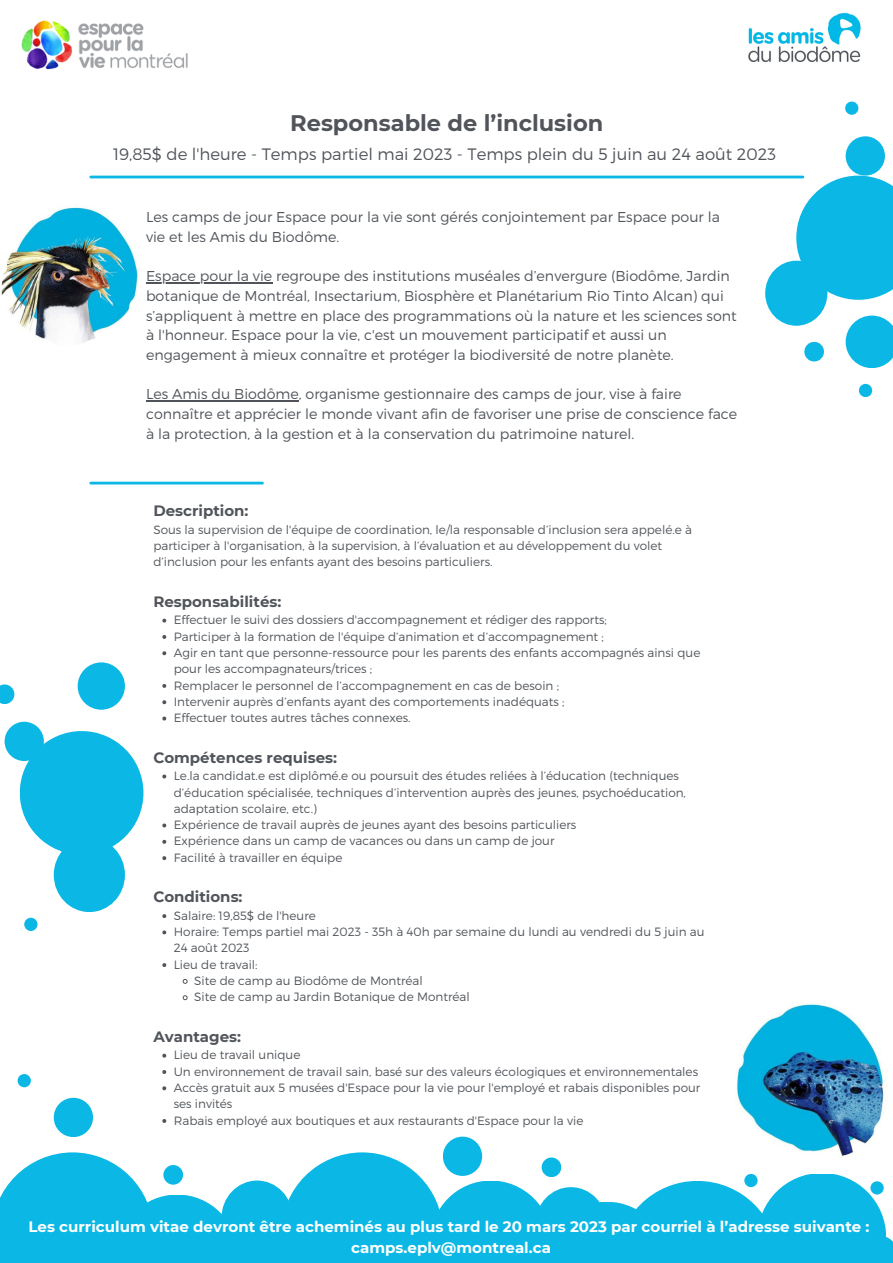
<style>
.page{position:relative;width:893px;height:1263px;background:#fff}
.page>*{position:absolute;margin:0;border:0;box-sizing:border-box;transform-origin:0 0}
.t1{font:700 22.5px "Montserrat";color:#51555b}
.t2{font:300 16.5px "Montserrat";color:#51555b}
.t3{font:700 15px/20.9px "Montserrat";color:#fff;text-align:center}
.t4{font:700 15px "Montserrat";color:#51555b}
.t5{font:300 14.25px/19.7px "Montserrat";color:#51555b}
.t6{font:300 12px/16.4px "Montserrat";color:#51555b}
</style>
<div class="page">
<svg style="left:757px;top:1174px;width:129px;height:89px;background:#26bfe7"></svg>
<svg style="left:643px;top:1181px;width:135px;height:82px;background:#2ac1e8"></svg>
<img style="left:736px;top:1004px;width:148px;height:152px">
<svg style="left:796px;top:176px;width:97px;height:124px;background:#24bfe7"></svg>
<hr style="left:91px;top:176px;width:712px;height:2px;background:#0bb8e5">
<div style="left:20px;top:731px;width:123px;height:124px;background:#0bb8e5;border-radius:50%"></div>
<div style="left:54px;top:837px;width:71px;height:75px;background:#0bb8e5;border-radius:50%"></div>
<div style="left:78px;top:662px;width:47px;height:48px;background:#0bb8e5;border-radius:50%"></div>
<div style="left:5px;top:722px;width:39px;height:39px;background:#0bb8e5;border-radius:50%"></div>
<svg style="left:845px;top:316px;width:48px;height:52px"></svg>
<div style="left:845px;top:136px;width:40px;height:40px;background:#0bb8e5;border-radius:50%"></div>
<div style="left:765px;top:261px;width:62px;height:65px;background:#0bb8e5;border-radius:50%"></div>
<img style="left:1px;top:207px;width:137px;height:136px">
<hr style="left:91px;top:482px;width:171px;height:2px;background:#0bb8e5">
<svg style="left:0;top:684px;width:14px;height:20px"></svg>
<div style="left:545px;top:1202px;width:123px;height:61px;background:#0bb8e5"></div>
<div style="left:535px;top:1187px;width:71px;height:74px;background:#0bb8e5;border-radius:50%"></div>
<svg style="left:289px;top:1152px;width:262px;height:111px"></svg>
<div style="left:221px;top:1180px;width:72px;height:75px;background:#0bb8e5;border-radius:50%"></div>
<div style="left:117px;top:1194px;width:121px;height:69px;background:#0bb8e5"></div>
<div style="left:0;top:1152px;width:153px;height:111px;background:#0bb8e5"></div>
<hr style="left:146px;top:282px;width:126px;height:2px;background:#51555b">
<hr style="left:146px;top:401px;width:153px;height:1px;background:#51555b">
<div style="left:54px;top:1098px;width:39px;height:39px;background:#0bb8e5;border-radius:50%"></div>
<div style="left:163px;top:1165px;width:20px;height:20px;background:#0bb8e5;border-radius:50%"></div>
<div style="left:226px;top:1233px;width:71px;height:30px;background:#0bb8e5"></div>
<div style="left:443px;top:1136px;width:39px;height:40px;background:#0bb8e5;border-radius:50%"></div>
<svg style="left:162px;top:619px;width:4px;height:4px"></svg>
<svg style="left:162px;top:635px;width:4px;height:4px"></svg>
<svg style="left:162px;top:651px;width:4px;height:4px"></svg>
<svg style="left:162px;top:684px;width:4px;height:4px"></svg>
<svg style="left:162px;top:700px;width:4px;height:4px"></svg>
<svg style="left:162px;top:716px;width:4px;height:4px"></svg>
<svg style="left:162px;top:774px;width:4px;height:4px"></svg>
<svg style="left:162px;top:823px;width:4px;height:4px"></svg>
<svg style="left:162px;top:840px;width:4px;height:4px"></svg>
<svg style="left:162px;top:856px;width:4px;height:4px"></svg>
<svg style="left:162px;top:914px;width:4px;height:4px"></svg>
<svg style="left:162px;top:930px;width:4px;height:4px"></svg>
<svg style="left:162px;top:963px;width:4px;height:4px"></svg>
<svg style="left:182px;top:979px;width:6px;height:5px"></svg>
<svg style="left:182px;top:995px;width:6px;height:5px"></svg>
<svg style="left:162px;top:1054px;width:4px;height:3px"></svg>
<svg style="left:162px;top:1070px;width:4px;height:4px"></svg>
<svg style="left:162px;top:1086px;width:4px;height:4px"></svg>
<svg style="left:162px;top:1119px;width:4px;height:4px"></svg>
<div style="left:541px;top:1157px;width:20px;height:20px;background:#0bb8e5;border-radius:50%"></div>
<div style="left:859px;top:1235px;width:34px;height:28px;background:#0bb8e5"></div>
<div style="left:870px;top:1181px;width:13px;height:13px;background:#0bb8e5;border-radius:50%"></div>
<div style="left:744px;top:1174px;width:13px;height:13px;background:#0bb8e5;border-radius:50%"></div>
<div style="left:18px;top:1074px;width:13px;height:13px;background:#0bb8e5;border-radius:50%"></div>
<div style="left:24px;top:918px;width:13px;height:13px;background:#0bb8e5;border-radius:50%"></div>
<div style="left:845px;top:102px;width:13px;height:13px;background:#0bb8e5;border-radius:50%"></div>
<div style="left:859px;top:384px;width:13px;height:13px;background:#0bb8e5;border-radius:50%"></div>
<div style="left:804px;top:342px;width:20px;height:19px;background:#0bb8e5;border-radius:50%"></div>
<img style="left:21px;top:20px;width:167px;height:50px">
<img style="left:748px;top:12px;width:113px;height:50px">
<h1 class="t1" style="left:290px;top:109px;width:314px">Responsable de l’inclusion</h1>
<h2 class="t2" style="left:113px;top:143px;width:664px">19,85$ de l'heure - Temps partiel mai 2023 - Temps plein du 5 juin au 24 août 2023</h2>
<p class="t5" style="left:146px;top:207px;width:575px">Les camps de jour Espace pour la vie sont gérés conjointement par Espace pour la vie et les Amis du Biodôme.</p>
<p class="t5" style="left:146px;top:266px;width:592px">Espace pour la vie regroupe des institutions muséales d’envergure (Biodôme, Jardin botanique de Montréal, Insectarium, Biosphère et Planétarium Rio Tinto Alcan) qui s’appliquent à mettre en place des programmations où la nature et les sciences sont à l'honneur. Espace pour la vie, c'est un mouvement participatif et aussi un engagement à mieux connaître et protéger la biodiversité de notre planète.</p>
<p class="t5" style="left:146px;top:384px;width:593px">Les Amis du Biodôme, organisme gestionnaire des camps de jour, vise à faire connaître et apprécier le monde vivant afin de favoriser une prise de conscience face à la protection, à la gestion et à la conservation du patrimoine naturel.</p>
<p class="t4" style="left:153px;top:502px;width:97px">Description:</p>
<p class="t6" style="left:153px;top:521px;width:540px">Sous la supervision de l'équipe de coordination, le/la responsable d’inclusion sera appelé.e à participer à l'organisation, à la supervision, à l’évaluation et au développement du volet d’inclusion pour les enfants ayant des besoins particuliers.</p>
<p class="t4" style="left:153px;top:592px;width:129px">Responsabilités:</p>
<p class="t6" style="left:174px;top:611px;width:528px">Effectuer le suivi des dossiers d'accompagnement et rédiger des rapports;<br>Participer à la formation de l'équipe d’animation et d’accompagnement ;<br>Agir en tant que personne-ressource pour les parents des enfants accompagnés ainsi que pour les accompagnateurs/trices ;<br>Remplacer le personnel de l’accompagnement en cas de besoin ;<br>Intervenir auprès d’enfants ayant des comportements inadéquats ;<br>Effectuer toutes autres tâches connexes.</p>
<p class="t4" style="left:153px;top:748px;width:185px">Compétences requises:</p>
<p class="t6" style="left:174px;top:767px;width:514px">Le.la candidat.e est diplômé.e ou poursuit des études reliées à l’éducation (techniques d’éducation spécialisée, techniques d’intervention auprès des jeunes, psychoéducation, adaptation scolaire, etc.)<br>Expérience de travail auprès de jeunes ayant des besoins particuliers<br>Expérience dans un camp de vacances ou dans un camp de jour<br>Facilité à travailler en équipe</p>
<p class="t4" style="left:153px;top:888px;width:91px">Conditions:</p>
<p class="t6" style="left:174px;top:907px;width:144px">Salaire: 19,85$ de l'heure</p>
<p class="t6" style="left:174px;top:923px;width:532px">Horaire: Temps partiel mai 2023 - 35h à 40h par semaine du lundi au vendredi du 5 juin au</p>
<p class="t6" style="left:174px;top:939px;width:77px">24 août 2023</p>
<p class="t6" style="left:174px;top:956px;width:85px">Lieu de travail:</p>
<p class="t6" style="left:194px;top:972px;width:230px">Site de camp au Biodôme de Montréal</p>
<p class="t6" style="left:194px;top:988px;width:277px">Site de camp au Jardin Botanique de Montréal</p>
<p class="t4" style="left:153px;top:1027px;width:89px">Avantages:</p>
<p class="t6" style="left:174px;top:1046px;width:528px">Lieu de travail unique<br>Un environnement de travail sain, basé sur des valeurs écologiques et environnementales Accès gratuit aux 5 musées d'Espace pour la vie pour l'employé et rabais disponibles pour ses invités<br>Rabais employé aux boutiques et aux restaurants d'Espace pour la vie</p>
<p class="t3" style="left:28px;top:1216px;width:842px">Les curriculum vitae devront être acheminés au plus tard le 20 mars 2023 par courriel à l’adresse suivante : camps.eplv@montreal.ca</p>
</div>
